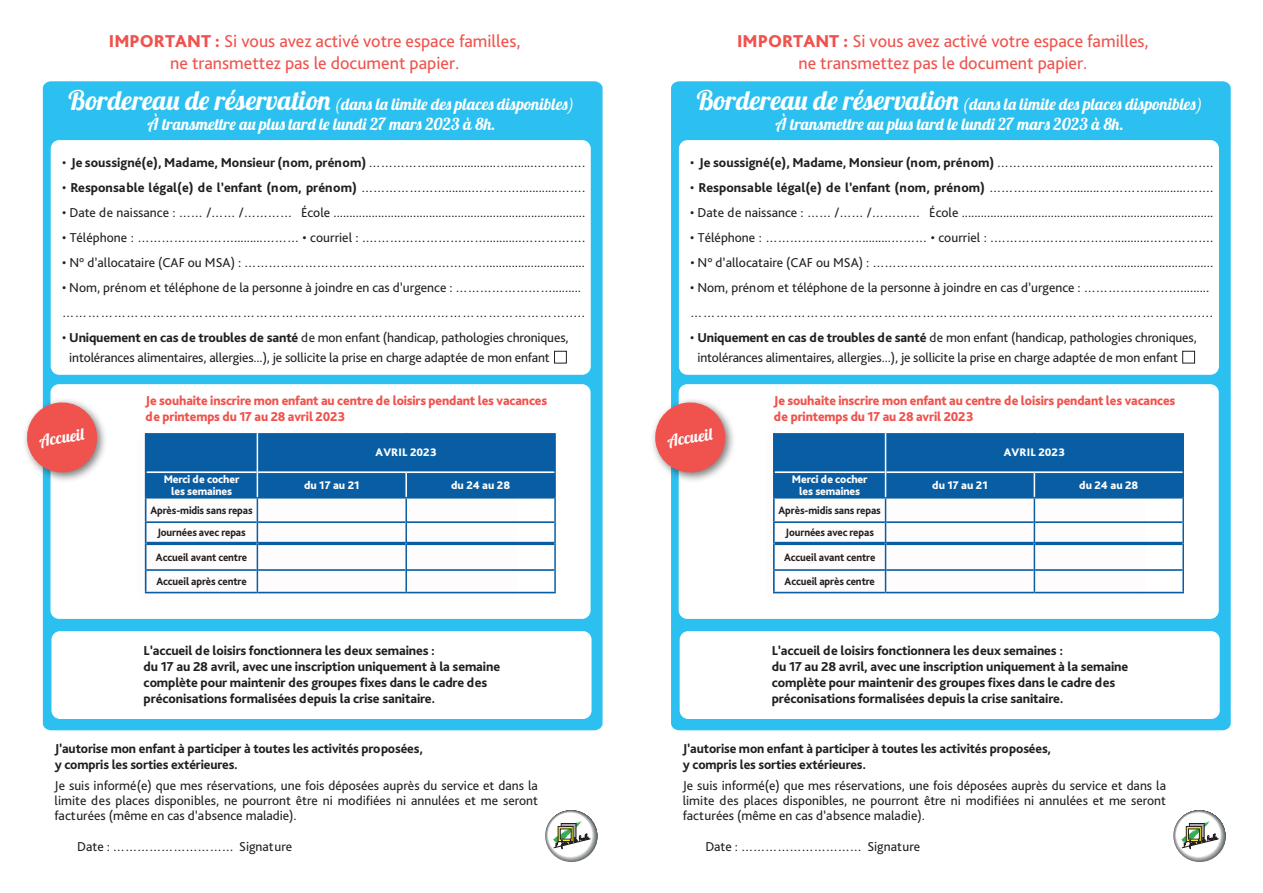
<style>
.page{position:relative;width:1263px;height:893px;background:#fff}
.page>*{position:absolute;margin:0;border:0;box-sizing:border-box;transform-origin:0 0}
.t1{font:18px/21.6px "Bliss Pro";color:#f0524d;text-align:center}
.t2{font:16.5px/19.5px "Lobster 1.4";letter-spacing:.045em;color:#fff;text-align:center}
.t3{font:16.2px "Lobster 1.4";color:#fff}
.t4{font:13.5px/15px "Bliss Pro";color:#231f20}
.t5{font:800 13.5px/16.2px "Bliss Pro";letter-spacing:-.01em;color:#231f20}
.t6{font:800 13.5px/16.2px "Bliss Pro";letter-spacing:-.01em;color:#f0524d;scale:.96 1}
.t7{font:800 11.55px/11.6px "Bliss Pro";letter-spacing:-.01em;color:#fff;text-align:center}
.t8{font:800 11.55px "Bliss Pro";letter-spacing:.015em;color:#fff}
.t9{font:800 11.1px/22.5px "Bliss Pro";letter-spacing:-.01em;color:#231f20;text-align:center;scale:.95 1}
.s1{font-weight:800}
.s2{font-size:27px}
.s3{font-weight:400}
</style>
<div class="page">
<div style="left:43px;top:81px;width:559px;height:649px;background:#2cc0f0"></div>
<div style="left:671px;top:81px;width:560px;height:649px;background:#2cc0f0"></div>
<div style="left:51px;top:140px;width:540px;height:235px;background:#fff;border-radius:9px"></div>
<div style="left:679px;top:140px;width:540px;height:235px;background:#fff;border-radius:9px"></div>
<div style="left:51px;top:631px;width:540px;height:88px;background:#fff;border-radius:9px"></div>
<div style="left:680px;top:631px;width:540px;height:88px;background:#fff;border-radius:9px"></div>
<div style="left:51px;top:384px;width:540px;height:235px;background:#fff;border-radius:9px"></div>
<div style="left:679px;top:384px;width:540px;height:235px;background:#fff;border-radius:9px"></div>
<div style="left:554px;top:351px;width:13px;height:13px;border:1px solid #231f20"></div>
<div style="left:1182px;top:351px;width:13px;height:13px;border:1px solid #231f20"></div>
<div style="left:22px;top:398px;width:86px;height:85px;background:#231f20;opacity:.6"></div>
<svg style="left:24px;top:400px;width:76px;height:75px"></svg>
<div style="left:650px;top:398px;width:86px;height:85px;background:#231f20;opacity:.6"></div>
<svg style="left:652px;top:400px;width:76px;height:75px"></svg>
<hr style="left:554px;top:472px;width:2px;height:26px;background:#095ea3">
<hr style="left:554px;top:433px;width:2px;height:39px;background:#095ea3">
<hr style="left:145px;top:592px;width:112px;height:1px;background:#095ea3">
<hr style="left:257px;top:592px;width:149px;height:1px;background:#095ea3">
<hr style="left:406px;top:592px;width:150px;height:1px;background:#095ea3">
<hr style="left:554px;top:498px;width:2px;height:24px;background:#095ea3">
<hr style="left:554px;top:522px;width:2px;height:21px;background:#095ea3">
<hr style="left:554px;top:543px;width:2px;height:27px;background:#095ea3">
<svg style="left:145px;top:432px;width:410px;height:160px"></svg>
<hr style="left:405px;top:570px;width:2px;height:22px;background:#095ea3">
<hr style="left:554px;top:570px;width:2px;height:22px;background:#095ea3">
<hr style="left:1182px;top:472px;width:2px;height:26px;background:#095ea3">
<hr style="left:1182px;top:433px;width:2px;height:39px;background:#095ea3">
<hr style="left:773px;top:497px;width:112px;height:2px;background:#095ea3">
<hr style="left:773px;top:499px;width:2px;height:22px;background:#095ea3">
<hr style="left:773px;top:521px;width:112px;height:2px;background:#095ea3">
<hr style="left:773px;top:523px;width:2px;height:20px;background:#095ea3">
<hr style="left:773px;top:543px;width:2px;height:26px;background:#095ea3">
<hr style="left:773px;top:569px;width:112px;height:2px;background:#095ea3">
<hr style="left:773px;top:571px;width:2px;height:21px;background:#095ea3">
<hr style="left:773px;top:433px;width:2px;height:39px;background:#095ea3">
<hr style="left:773px;top:472px;width:2px;height:25px;background:#095ea3">
<hr style="left:773px;top:592px;width:112px;height:1px;background:#095ea3">
<hr style="left:885px;top:592px;width:149px;height:1px;background:#095ea3">
<hr style="left:1034px;top:592px;width:150px;height:1px;background:#095ea3">
<hr style="left:1182px;top:498px;width:2px;height:24px;background:#095ea3">
<hr style="left:1182px;top:522px;width:2px;height:21px;background:#095ea3">
<hr style="left:1182px;top:543px;width:2px;height:27px;background:#095ea3">
<svg style="left:774px;top:432px;width:409px;height:160px"></svg>
<hr style="left:1182px;top:570px;width:2px;height:22px;background:#095ea3">
<svg style="left:546px;top:811px;width:50px;height:50px"></svg>
<div style="left:560px;top:829px;width:11px;height:10px;border:1px solid #231f20"></div>
<div style="left:540px;top:805px;width:62px;height:62px;border:5px solid #fff;border-radius:50%"></div>
<svg style="left:1175px;top:811px;width:50px;height:50px"></svg>
<div style="left:1169px;top:805px;width:62px;height:62px;border:5px solid #fff;border-radius:50%"></div>
<h1 class="t1" style="left:109px;top:30px;width:413px"><span class="s1">IMPORTANT :</span> Si vous avez activé votre espace familles, ne transmettez pas le document papier.</h1>
<h1 class="t1" style="left:737px;top:30px;width:413px"><span class="s1">IMPORTANT :</span> Si vous avez activé votre espace familles, ne transmettez pas le document papier.</h1>
<p class="t2" style="left:69px;top:94px;width:507px"><span class="s2">Bordereau de réservation</span> (dans la limite des places disponibles)<br>À transmettre au plus tard le lundi 27 mars 2023 à 8h.</p>
<p class="t2" style="left:697px;top:94px;width:507px"><span class="s2">Bordereau de réservation</span> (dans la limite des places disponibles)<br>À transmettre au plus tard le lundi 27 mars 2023 à 8h.</p>
<p class="t5" style="left:62px;top:154px;width:525px"><span class="s3">•</span> Je soussigné(e), Madame, Monsieur (nom, prénom) <span class="s3">…………….....................…........………….</span></p>
<p class="t5" style="left:62px;top:179px;width:525px"><span class="s3">•</span> Responsable légal(e) de l’enfant (nom, prénom) <span class="s3">…………………........…………............…….</span></p>
<p class="t4" style="left:62px;top:205px;width:525px">• Date de naissance : …… /…… /………… École ...............................................................................</p>
<p class="t4" style="left:62px;top:230px;width:525px">• Téléphone : …………………….........……… • courriel : .…………………………...........…………….</p>
<p class="t4" style="left:62px;top:255px;width:524px">• N° d’allocataire (CAF ou MSA) : ……………………………………………………...............................</p>
<p class="t4" style="left:62px;top:275px;width:524px;line-height:25px">• Nom, prénom et téléphone de la personne à joindre en cas d’urgence : ……………………......... ………………………………………………………...…………..........………………………….....</p>
<p class="t4" style="left:69px;top:328px;width:501px;line-height:19.8px;text-indent:-7px">• <span class="s1">Uniquement en cas de troubles de santé</span> de mon enfant (handicap, pathologies chroniques, intolérances alimentaires, allergies...), je sollicite la prise en charge adaptée de mon enfant</p>
<p class="t5" style="left:690px;top:154px;width:525px"><span class="s3">•</span> Je soussigné(e), Madame, Monsieur (nom, prénom) <span class="s3">…………….....................…........………….</span></p>
<p class="t5" style="left:690px;top:179px;width:525px"><span class="s3">•</span> Responsable légal(e) de l’enfant (nom, prénom) <span class="s3">…………………........…………............…….</span></p>
<p class="t4" style="left:690px;top:205px;width:525px">• Date de naissance : …… /…… /………… École ...............................................................................</p>
<p class="t4" style="left:690px;top:230px;width:525px">• Téléphone : …………………….........……… • courriel : .…………………………...........…………….</p>
<p class="t4" style="left:690px;top:255px;width:524px">• N° d’allocataire (CAF ou MSA) : ……………………………………………………...............................</p>
<p class="t4" style="left:690px;top:275px;width:524px;line-height:25px">• Nom, prénom et téléphone de la personne à joindre en cas d’urgence : ……………………......... ………………………………………………………...…………..........………………………….....</p>
<p class="t4" style="left:697px;top:328px;width:501px;line-height:19.8px;text-indent:-7px">• <span class="s1">Uniquement en cas de troubles de santé</span> de mon enfant (handicap, pathologies chroniques, intolérances alimentaires, allergies...), je sollicite la prise en charge adaptée de mon enfant</p>
<p class="t6" style="left:146px;top:392px;width:420px">Je souhaite inscrire mon enfant au centre de loisirs pendant les vacances de printemps du 17 au 28 avril 2023</p>
<p class="t6" style="left:774px;top:392px;width:420px">Je souhaite inscrire mon enfant au centre de loisirs pendant les vacances de printemps du 17 au 28 avril 2023</p>
<p class="t8" style="left:376px;top:445px;width:63px">AVRIL 2023</p>
<p class="t7" style="left:164px;top:473px;width:77px">Merci de cocher les semaines</p>
<p class="t7" style="left:304px;top:479px;width:57px">du 17 au 21</p>
<p class="t7" style="left:451px;top:479px;width:61px">du 24 au 28</p>
<p class="t9" style="left:150px;top:499px;width:109px">Après-midis sans repas<br>Journées avec repas</p>
<p class="t9" style="left:156px;top:545px;width:98px;line-height:24.2px;text-align:left">Accueil avant centre<br>Accueil après centre</p>
<p class="t3" style="left:37px;top:431px;width:47px;rotate:-10deg">Accueil</p>
<p class="t3" style="left:665px;top:431px;width:47px;rotate:-10deg">Accueil</p>
<p class="t8" style="left:1004px;top:445px;width:63px">AVRIL 2023</p>
<p class="t7" style="left:792px;top:473px;width:77px">Merci de cocher les semaines</p>
<p class="t7" style="left:932px;top:479px;width:57px">du 17 au 21</p>
<p class="t7" style="left:1079px;top:479px;width:61px">du 24 au 28</p>
<p class="t9" style="left:778px;top:499px;width:109px">Après-midis sans repas<br>Journées avec repas</p>
<p class="t9" style="left:784px;top:545px;width:98px;line-height:24.2px;text-align:left">Accueil avant centre<br>Accueil après centre</p>
<p class="t5" style="left:144px;top:642px;width:358px">L’accueil de loisirs fonctionnera les deux semaines :<br>du 17 au 28 avril, avec une inscription uniquement à la semaine complète pour maintenir des groupes fixes dans le cadre des préconisations formalisées depuis la crise sanitaire.</p>
<p class="t5" style="left:772px;top:642px;width:358px">L’accueil de loisirs fonctionnera les deux semaines :<br>du 17 au 28 avril, avec une inscription uniquement à la semaine complète pour maintenir des groupes fixes dans le cadre des préconisations formalisées depuis la crise sanitaire.</p>
<p class="t5" style="left:55px;top:740px;width:370px">J’autorise mon enfant à participer à toutes les activités proposées, y compris les sorties extérieures.</p>
<p class="t5" style="left:683px;top:740px;width:370px">J’autorise mon enfant à participer à toutes les activités proposées, y compris les sorties extérieures.</p>
<p class="t4" style="left:55px;top:777px;width:485px;text-align:justify">Je suis informé(e) que mes réservations, une fois déposées auprès du service et dans la limite des places disponibles, ne pourront être ni modifiées ni annulées et me seront facturées (même en cas d’absence maladie).</p>
<p class="t4" style="left:683px;top:777px;width:485px;text-align:justify">Je suis informé(e) que mes réservations, une fois déposées auprès du service et dans la limite des places disponibles, ne pourront être ni modifiées ni annulées et me seront facturées (même en cas d’absence maladie).</p>
<p class="t4" style="left:77px;top:838px;width:216px">Date : ………………………… Signature</p>
<p class="t4" style="left:705px;top:838px;width:216px">Date : ………………………… Signature</p>
</div>
